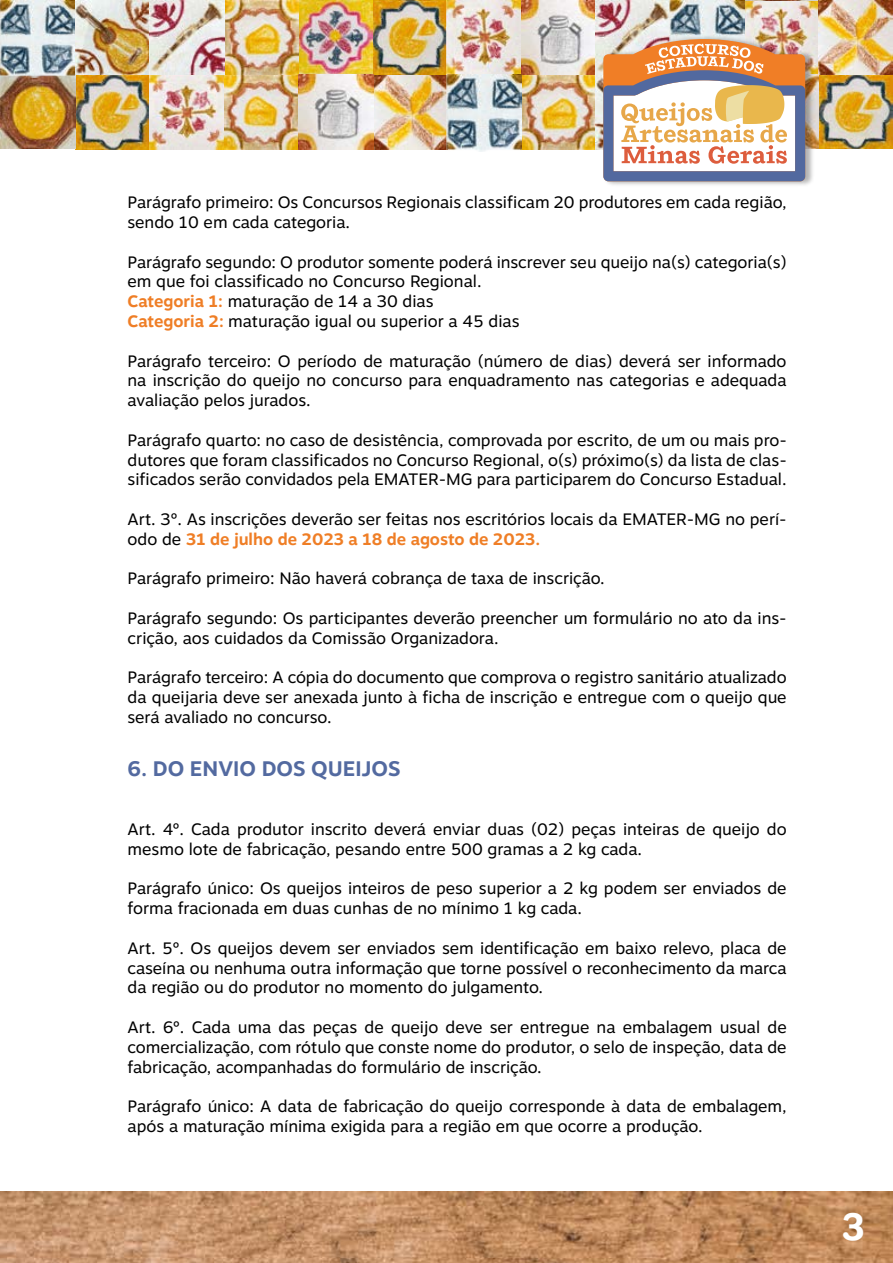
<style>
.page{position:relative;width:893px;height:1263px;background:#fff}
.page>*{position:absolute;margin:0;border:0;box-sizing:border-box;transform-origin:0 0}
.t1{font:700 39px "Shift";color:#fff}
.t2{font:700 21px "Motiva Sans";color:#536aa0}
.t3{font:16.5px/19.8px "Motiva Sans";color:#000}
.s1{font-weight:700;color:#ef7e26}
</style>
<div class="page">
<img style="left:0;top:1192px;width:893px;height:71px">
<img style="left:373px;top:0;width:74px;height:149px">
<img style="left:0;top:75px;width:373px;height:74px">
<img style="left:75px;top:0;width:223px;height:75px">
<img style="left:745px;top:0;width:148px;height:74px">
<img style="left:447px;top:0;width:74px;height:74px">
<img style="left:75px;top:0;width:149px;height:1px">
<img style="left:298px;top:0;width:75px;height:77px">
<img style="left:596px;top:74px;width:297px;height:75px">
<img style="left:521px;top:0;width:75px;height:149px">
<img style="left:595px;top:0;width:74px;height:75px">
<img style="left:445px;top:74px;width:76px;height:78px">
<img style="left:0;top:0;width:75px;height:77px">
<img style="left:669px;top:0;width:76px;height:33px">
<img style="left:601px;top:33px;width:215px;height:152px">
<svg style="left:603px;top:39px;width:202px;height:142px"></svg>
<p class="t3" style="left:128px;top:192px;width:661px">Parágrafo primeiro: Os Concursos Regionais classificam 20 produtores em cada região, sendo 10 em cada categoria.</p>
<p class="t3" style="left:128px;top:251px;width:661px">Parágrafo segundo: O produtor somente poderá inscrever seu queijo na(s) categoria(s) em que foi classificado no Concurso Regional.<br><span class="s1">Categoria 1:</span> maturação de 14 a 30 dias<br><span class="s1">Categoria 2:</span> maturação igual ou superior a 45 dias</p>
<p class="t3" style="left:128px;top:350px;width:661px;text-align:justify">Parágrafo terceiro: O período de maturação (número de dias) deverá ser informado na inscrição do queijo no concurso para enquadramento nas categorias e adequada avaliação pelos jurados.</p>
<p class="t3" style="left:128px;top:430px;width:661px;text-align:justify">Parágrafo quarto: no caso de desistência, comprovada por escrito, de um ou mais pro&shy;dutores que foram classificados no Concurso Regional, o(s) próximo(s) da lista de clas&shy;sificados serão convidados pela EMATER-MG para participarem do Concurso Estadual.</p>
<p class="t3" style="left:128px;top:509px;width:660px">Art. 3º. As inscrições deverão ser feitas nos escritórios locais da EMATER-MG no perí&shy;odo de <span class="s1">31 de julho de 2023 a 18 de agosto de 2023.</span></p>
<p class="t3" style="left:128px;top:568px;width:479px">Parágrafo primeiro: Não haverá cobrança de taxa de inscrição.</p>
<p class="t3" style="left:128px;top:608px;width:661px">Parágrafo segundo: Os participantes deverão preencher um formulário no ato da ins&shy;crição, aos cuidados da Comissão Organizadora.</p>
<p class="t3" style="left:128px;top:667px;width:661px;text-align:justify">Parágrafo terceiro: A cópia do documento que comprova o registro sanitário atualizado da queijaria deve ser anexada junto à ficha de inscrição e entregue com o queijo que será avaliado no concurso.</p>
<p class="t2" style="left:128px;top:753px;width:275px">6. DO ENVIO DOS QUEIJOS</p>
<p class="t3" style="left:128px;top:819px;width:661px">Art. 4º. Cada produtor inscrito deverá enviar duas (02) peças inteiras de queijo do mesmo lote de fabricação, pesando entre 500 gramas a 2 kg cada.</p>
<p class="t3" style="left:128px;top:878px;width:660px">Parágrafo único: Os queijos inteiros de peso superior a 2 kg podem ser enviados de forma fracionada em duas cunhas de no mínimo 1 kg cada.</p>
<p class="t3" style="left:128px;top:938px;width:661px;text-align:justify">Art. 5º. Os queijos devem ser enviados sem identificação em baixo relevo, placa de caseína ou nenhuma outra informação que torne possível o reconhecimento da marca da região ou do produtor no momento do julgamento.</p>
<p class="t3" style="left:128px;top:1017px;width:661px;text-align:justify">Art. 6º. Cada uma das peças de queijo deve ser entregue na embalagem usual de comercialização, com rótulo que conste nome do produtor, o selo de inspeção, data de fabricação, acompanhadas do formulário de inscrição.</p>
<p class="t3" style="left:128px;top:1096px;width:660px">Parágrafo único: A data de fabricação do queijo corresponde à data de embalagem, após a maturação mínima exigida para a região em que ocorre a produção.</p>
<h1 class="t1" style="left:842px;top:1203px;width:24px">3</h1>
</div>
